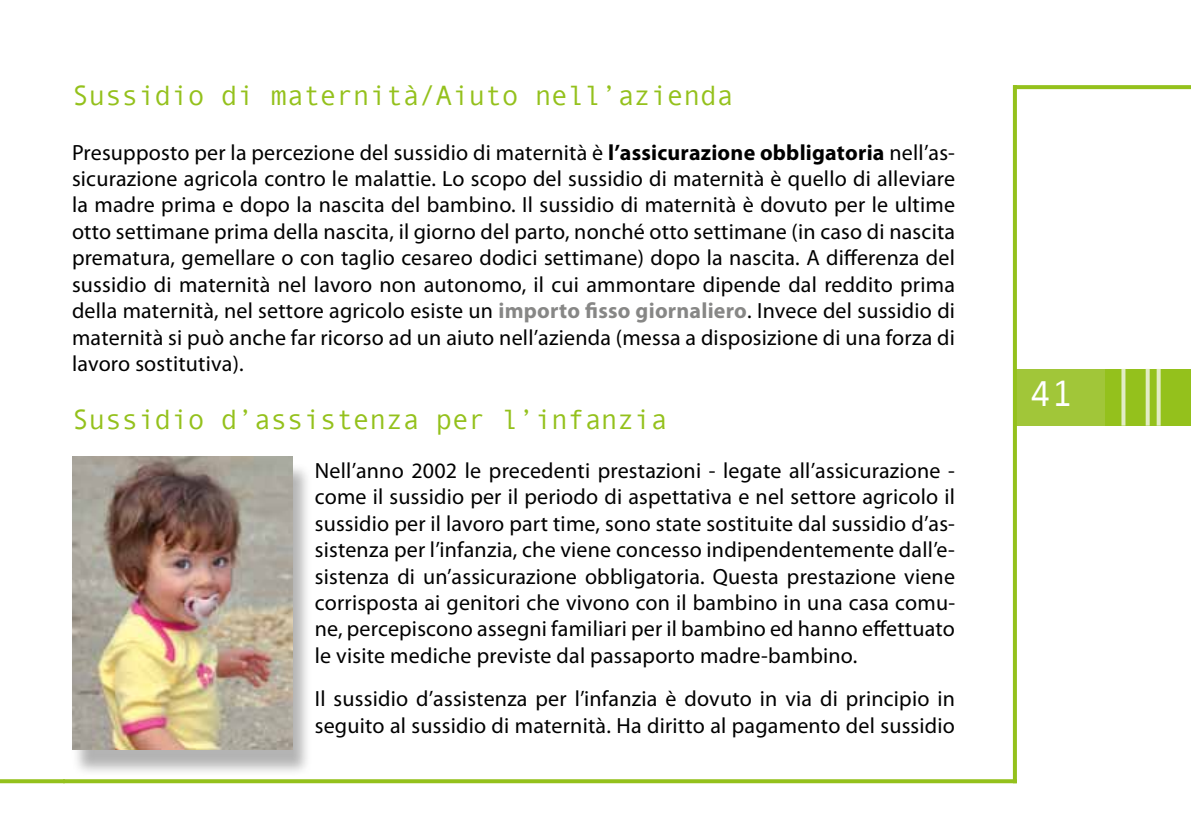
<style>
.page{position:relative;width:1191px;height:840px;background:#fff}
.page>*{position:absolute;margin:0;border:0;box-sizing:border-box;transform-origin:0 0}
.t1{font:36px "Andale Mono";color:#fff}
.t2{font:28px "Andale Mono";letter-spacing:-.01em;color:#94c11c}
.t3{font:22px/26.4px "Myriad Pro";letter-spacing:.01em;color:#000;text-align:justify}
.s1{font-weight:700}
.s2{font-weight:700;color:#878786}
</style>
<div class="page">
<svg style="left:0;top:779px;width:63px;height:3px"></svg>
<div style="left:1103px;top:369px;width:88px;height:56px;background:#94c11c"></div>
<svg style="left:63px;top:778px;width:950px;height:4px;fill:#97c324"></svg>
<svg style="left:1017px;top:85px;width:174px;height:4px"></svg>
<div style="left:1014px;top:369px;width:90px;height:56px;background:#a1c639"></div>
<svg style="left:1013px;top:85px;width:4px;height:697px;background:#95c11f"></svg>
<svg style="left:1156px;top:369px;width:4px;height:56px"></svg>
<svg style="left:1121px;top:369px;width:4px;height:56px"></svg>
<svg style="left:1145px;top:369px;width:4px;height:56px"></svg>
<div style="left:71px;top:462px;width:242px;height:314px;background:#000;opacity:.3"></div>
<img style="left:72px;top:456px;width:220px;height:292px">
<p class="t2" style="left:72px;top:77px;width:663px">Sussidio di maternità/Aiuto nell’azienda</p>
<p class="t3" style="left:72px;top:138px;width:884px">Presupposto per la percezione del sussidio di maternità è <span class="s1">l’assicurazione obbligatoria</span> nell’as&shy;sicurazione agricola contro le malattie. Lo scopo del sussidio di maternità è quello di alleviare la madre prima e dopo la nascita del bambino. Il sussidio di maternità è dovuto per le ultime otto settimane prima della nascita, il giorno del parto, nonché otto settimane (in caso di nascita prematura, gemellare o con taglio cesareo dodici settimane) dopo la nascita. A differenza del sussidio di maternità nel lavoro non autonomo, il cui ammontare dipende dal reddito prima della maternità, nel settore agricolo esiste un <span class="s2">importo fisso giornaliero</span>. Invece del sussidio di maternità si può anche far ricorso ad un aiuto nell’azienda (messa a disposizione di una forza di lavoro sostitutiva).</p>
<p class="t2" style="left:72px;top:400px;width:597px">Sussidio d’assistenza per l’infanzia</p>
<p class="t3" style="left:315px;top:456px;width:642px">Nell’anno 2002 le precedenti prestazioni - legate all’assicurazione - come il sussidio per il periodo di aspettativa e nel settore agricolo il sussidio per il lavoro part time, sono state sostituite dal sussidio d’as&shy;sistenza per l’infanzia, che viene concesso indipendentemente dall’e&shy;sistenza di un’assicurazione obbligatoria. Questa prestazione viene corrisposta ai genitori che vivono con il bambino in una casa comu&shy;ne, percepiscono assegni familiari per il bambino ed hanno effettuato le visite mediche previste dal passaporto madre-bambino.</p>
<p class="t3" style="left:315px;top:685px;width:642px">Il sussidio d’assistenza per l’infanzia è dovuto in via di principio in seguito al sussidio di maternità. Ha diritto al pagamento del sussidio</p>
<h1 class="t1" style="left:1030px;top:370px;width:45px">41</h1>
</div>
